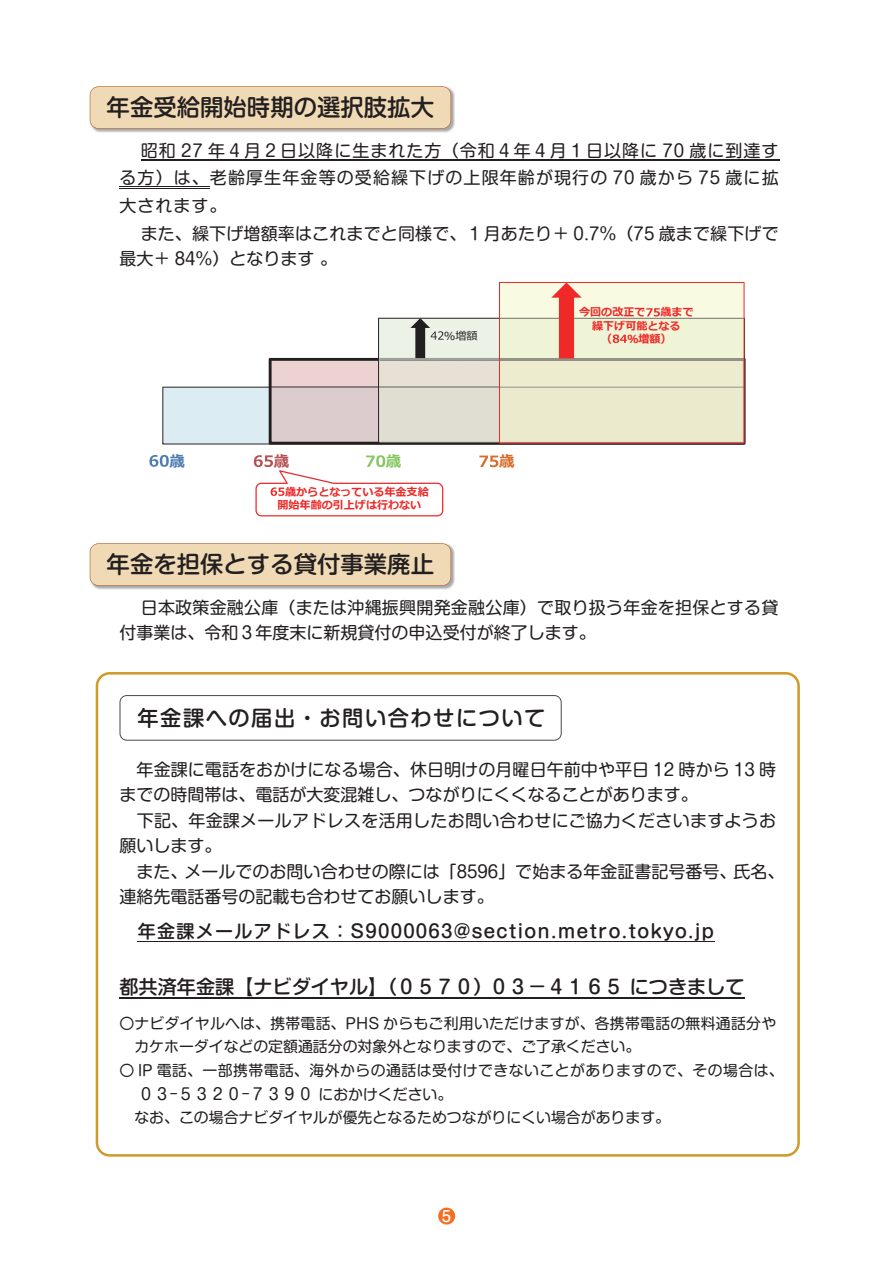
<style>
.page{position:relative;width:893px;height:1263px;background:#fff}
.page>*{position:absolute;margin:0;border:0;box-sizing:border-box;transform-origin:0 0}
.t1{font:500 23.4px "Shin M Go Pro";color:#231f20}
.t2{font:500 21.3px "Shin M Go Pro";letter-spacing:.07em;color:#231f20}
.t3{font:500 19.2px "Shin M Go Pro";color:#231f20}
.t4{font:500 18px "Shin M Go Pro";letter-spacing:.07em;color:#231f20}
.t5{font:16.95px/25.5px "Shin M Go Pro";letter-spacing:.005em;color:#231f20}
.t6{font:15.9px "Shin M Go Pro";color:#231f20}
.t7{font:700 15.45px "Meiryo";color:#4e7db1}
.t8{font:700 15.45px "Meiryo";color:#b65356}
.t9{font:700 15.45px "Meiryo";color:#87c762}
.t10{font:700 15.45px "Meiryo";color:#d96c2b}
.t11{font:14.85px "Shin M Go Pro";letter-spacing:.015em;color:#231f20}
.t12{font:500 14.85px "Shin M Go Pro";color:#fff}
.t13{font:700 11.1px/13.2px "Meiryo";color:#ee2928}
.t14{font:11.1px "Meiryo";color:#231f20}
.s1{font-size:14.85px}
</style>
<div class="page">
<svg style="left:96px;top:672px;width:704px;height:485px"></svg>
<svg style="left:119px;top:695px;width:443px;height:46px"></svg>
<hr style="left:141px;top:159px;width:639px;height:1px;background:#231f20">
<hr style="left:141px;top:160px;width:639px;height:1px;background:#231f20">
<hr style="left:119px;top:187px;width:91px;height:1px;background:#231f20">
<hr style="left:119px;top:188px;width:91px;height:1px;background:#231f20">
<img style="left:93px;top:89px;width:362px;height:44px">
<div style="left:90px;top:86px;width:361px;height:43px;background:#efdab5"></div>
<img style="left:93px;top:546px;width:362px;height:44px">
<div style="left:90px;top:543px;width:361px;height:43px;background:#efdab5"></div>
<svg style="left:149px;top:455px;width:20px;height:12px"></svg>
<svg style="left:479px;top:456px;width:19px;height:11px"></svg>
<svg style="left:254px;top:455px;width:189px;height:61px"></svg>
<svg style="left:162px;top:282px;width:584px;height:163px"></svg>
<div style="left:438px;top:1207px;width:17px;height:17px;background:#f36e21;border-radius:50%"></div>
<h1 class="t1" style="left:107px;top:89px;width:329px">年金受給開始時期の選択肢拡大</h1>
<p class="t5" style="left:119px;top:134px;width:661px;line-height:27.6px;text-align:justify;text-indent:21px">昭和 27 年４月２日以降に生まれた方（令和４年４月１日以降に 70 歳に到達する方）は、老齢厚生年金等の受給繰下げの上限年齢が現行の 70 歳から 75 歳に拡大されます。</p>
<p class="t5" style="left:119px;top:218px;width:661px;text-indent:21px">また、繰下げ増額率はこれまでと同様で、１月あたり＋ 0.7％（75 歳まで繰下げで最大＋ 84％）となります 。</p>
<p class="t14" style="left:444px;top:328px;width:35px">％増額</p>
<p class="t7" style="left:169px;top:450px;width:17px">歳</p>
<p class="t8" style="left:274px;top:450px;width:17px">歳</p>
<p class="t9" style="left:386px;top:450px;width:17px">歳</p>
<p class="t10" style="left:499px;top:451px;width:17px">歳</p>
<p class="t13" style="left:277px;top:486px;width:153px;text-indent:8px">歳からとなっている年金支給開始年齢の引上げは行わない</p>
<h1 class="t1" style="left:107px;top:546px;width:329px">年金を担保とする貸付事業廃止</h1>
<p class="t13" style="left:579px;top:306px;width:68px">今回の改正で</p>
<p class="t13" style="left:661px;top:306px;width:35px">歳まで</p>
<p class="t13" style="left:592px;top:320px;width:90px">繰下げ可能となる</p>
<p class="t13" style="left:601px;top:333px;width:13px">（</p>
<p class="t13" style="left:627px;top:333px;width:46px">％増額）</p>
<p class="t5" style="left:119px;top:592px;width:660px;text-indent:21px">日本政策金融公庫（または沖縄振興開発金融公庫）で取り扱う年金を担保とする貸付事業は、令和３年度末に新規貸付の申込受付が終了します。</p>
<p class="t2" style="left:138px;top:701px;width:409px">年金課への届出・お問い合わせについて</p>
<p class="t5" style="left:119px;top:754px;width:666px">　年金課に電話をおかけになる場合、休日明けの月曜日午前中や平日 12 時から 13 時までの時間帯は、電話が大変混雑し、つながりにくくなることがあります。<br>　下記、年金課メールアドレスを活用したお問い合わせにご協力くださいますようお願いします。<br>　また、メールでのお問い合わせの際には「8596」で始まる年金証書記号番号、氏名、連絡先電話番号の記載も合わせてお願いします。</p>
<p class="t4" style="left:138px;top:917px;width:578px">年金課メールアドレス：S9000063@section.metro.tokyo.jp</p>
<p class="t3" style="left:119px;top:971px;width:627px">都共済年金課【ナビダイヤル】（０５７０）０３−４１６５ につきまして</p>
<p class="t11" style="left:119px;top:1011px;width:658px">〇 ナビダイヤルへは、携帯電話、PHS からもご利用いただけますが、各携帯電話の無料通話分や</p>
<p class="t11" style="left:134px;top:1035px;width:507px">カケホーダイなどの定額通話分の対象外となりますので、ご了承ください。</p>
<p class="t11" style="left:119px;top:1058px;width:666px">〇 IP 電話、一部携帯電話、海外からの通話は受付けできないことがありますので、その場合は、</p>
<p class="t6" style="left:138px;top:1081px;width:316px">０３-５３２０-７３９０ <span class="s1">におかけください。</span></p>
<p class="t11" style="left:119px;top:1105px;width:567px">　なお、この場合ナビダイヤルが優先となるためつながりにくい場合があります。　</p>
<p class="t12" style="left:442px;top:1204px;width:11px">5</p>
</div>
